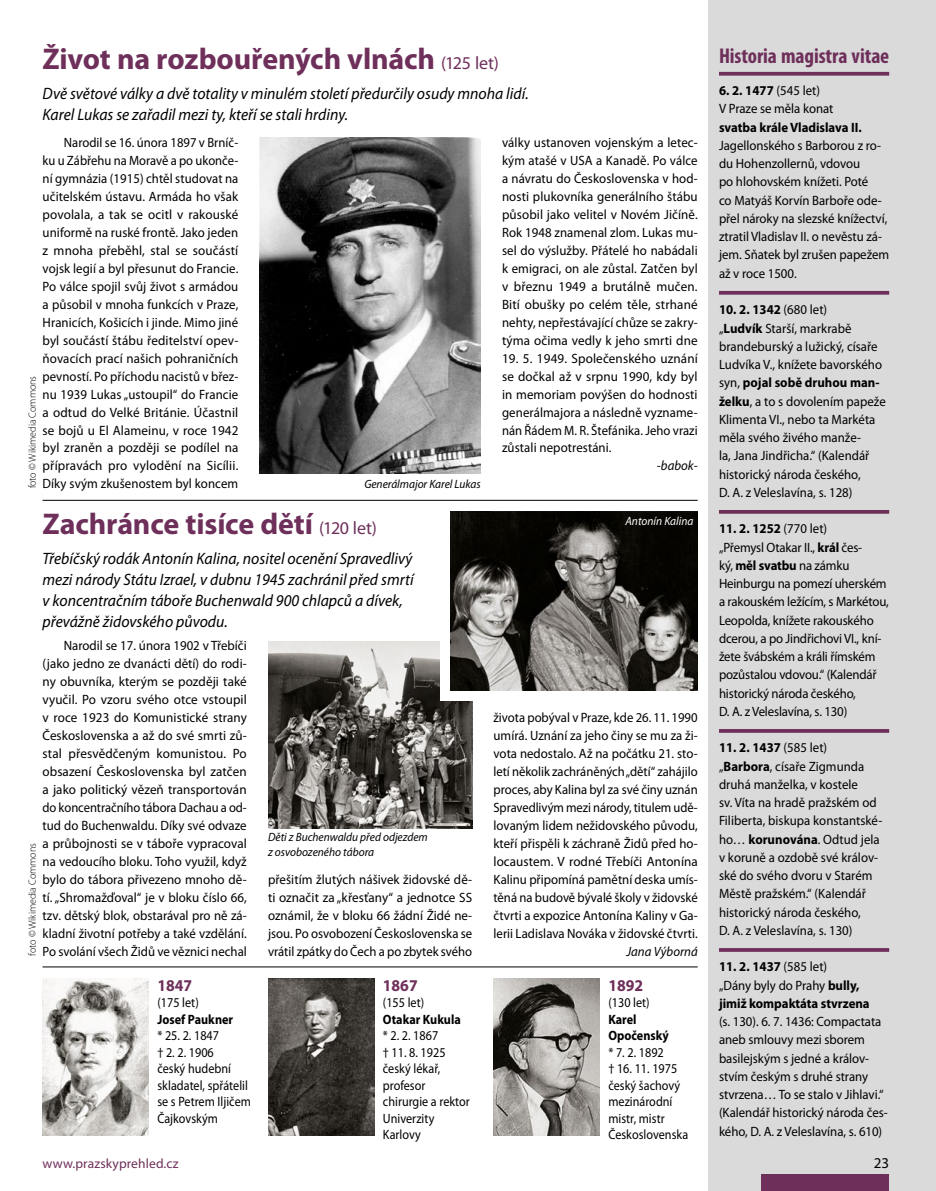
<style>
.page{position:relative;width:936px;height:1191px;background:#fff}
.page>*{position:absolute;margin:0;border:0;box-sizing:border-box;transform-origin:0 0}
._3-titulek{font:700 30px "Myriad Pro";letter-spacing:-.005em;color:#6e2f5a}
.t1{font:700 condensed 21.45px "Myriad Pro";letter-spacing:-.005em;color:#6e2f5a}
._4-perex{font:italic 16.5px/21px "Myriad Pro";color:#000;scale:.95 1}
.Podval_rok{font:700 16.5px "Myriad Pro";color:#6e2f5a;scale:.95 1}
.t2{font:15px "Myriad Pro";color:#000}
.Kratasy_text{font:13.5px/18.3px "Myriad Pro";letter-spacing:-.005em;color:#000;scale:.95 1}
._7-text{font:13.5px/18px "Myriad Pro";color:#000;text-align:justify;scale:.94 1}
._7-text-2{font:13.5px/18px "Myriad Pro";color:#000;text-align:justify;scale:.95 1}
.Podval_text{font:13.5px/16.5px "Myriad Pro";color:#000;scale:.9 1}
._7-text-3{font:13.5px/18px "Myriad Pro";color:#000;text-align:justify}
._7-text-4{font:13.5px/18px "Myriad Pro";color:#000;text-align:justify;scale:.96 1}
.Kratasy_datum{font:700 13.5px "Myriad Pro";color:#000;scale:.95 1}
.Podval_text-2{font:700 13.5px/16.5px "Myriad Pro";color:#000;scale:.9 1}
.t3{font:13.5px "Myriad Pro";letter-spacing:.01em;color:#6e2f5a}
._8-podpis{font:italic 13.5px "Myriad Pro";color:#000;scale:.95 1}
._2-popisek{font:italic 12px/14.4px "Myriad Pro";color:#000;scale:.95 1}
._2-popisek-2{font:italic 12px "Myriad Pro";color:#fff;scale:.95 1}
.t4{font:300 10.5px "Myriad Pro";color:#000;scale:.95 1}
.s1{font-weight:400;font-size:18px}
.s2{font-weight:400}
.s3{font-weight:700}
</style>
<div class="page">
<div style="left:708px;top:0;width:227px;height:1191px;background:#dadada"></div>
<hr style="left:43px;top:500px;width:654px;height:1px;background:#000">
<hr style="left:43px;top:966px;width:654px;height:1px;background:#000">
<img style="left:493px;top:978px;width:107px;height:157px">
<img style="left:268px;top:978px;width:106px;height:157px">
<img style="left:43px;top:978px;width:106px;height:157px">
<svg style="left:719px;top:72px;width:170px;height:4px"></svg>
<svg style="left:719px;top:291px;width:170px;height:4px"></svg>
<svg style="left:719px;top:510px;width:170px;height:4px"></svg>
<svg style="left:719px;top:729px;width:170px;height:4px"></svg>
<hr style="left:719px;top:948px;width:170px;height:3px;background:#6e2f5a">
<img style="left:259px;top:137px;width:221px;height:336px">
<img style="left:268px;top:641px;width:204px;height:187px">
<div style="left:440px;top:630px;width:47px;height:71px;background:#fff"></div>
<img style="left:451px;top:511px;width:246px;height:179px">
<div style="left:761px;top:1174px;width:128px;height:17px;background:#6e2f5a"></div>
<p class="_3-titulek" style="left:43px;top:40px;width:458px">Život na rozbouřených vlnách <span class="s1">(125 let)</span></p>
<p class="_4-perex" style="left:43px;top:82px;width:513px">Dvě světové války a dvě totality v minulém století předurčily osudy mnoha lidí.<br>Karel Lukas se zařadil mezi ty, kteří se stali hrdiny.</p>
<p class="_7-text" style="left:43px;top:133px;width:210px;text-indent:21px">Narodil se 16. února 1897 v Brníč&shy;ku u Zábřehu na Moravě a po ukonče&shy;ní gymnázia (1915) chtěl studovat na učitelském ústavu. Armáda ho však povolala, a tak se ocitl v rakouské uniformě na ruské frontě. Jako jeden z mnoha přeběhl, stal se součástí vojsk legií a byl přesunut do Francie.<br>Po válce spojil svůj život s armádou a působil v mnoha funkcích v Praze, Hranicích, Košicích i jinde. Mimo jiné byl součástí štábu ředitelství opev&shy;ňovacích prací našich pohraničních pevností. Po příchodu nacistů v břez&shy;nu 1939 Lukas „ustoupil“ do Francie a odtud do Velké Británie. Účastnil se bojů u El Alameinu, v roce 1942 byl zraněn a později se podílel na přípravách pro vylodění na Sicílii.<br>Díky svým zkušenostem byl koncem</p>
<p class="_7-text-2" style="left:502px;top:133px;width:207px">války ustanoven vojenským a letec&shy;kým atašé v USA a Kanadě. Po válce a návratu do Československa v hod&shy;nosti plukovníka generálního štábu působil jako velitel v Novém Jičíně.<br>Rok 1948 znamenal zlom. Lukas mu&shy;sel do výslužby. Přátelé ho nabádali k emigraci, on ale zůstal. Zatčen byl v březnu 1949 a brutálně mučen.<br>Bití obušky po celém těle, strhané nehty, nepřestávající chůze se zakry&shy;týma očima vedly k jeho smrti dne</p>
<p class="_7-text-3" style="left:502px;top:349px;width:197px">19. 5. 1949. Společenského uznání se dočkal až v srpnu 1990, kdy byl in memoriam povýšen do hodnosti generálmajora a následně vyzname&shy;nán Řádem M. R. Štefánika. Jeho vrazi zůstali nepotrestáni.</p>
<p class="_8-podpis" style="left:657px;top:457px;width:44px">-babok-</p>
<p class="t4" style="left:26px;top:488px;width:120px;rotate:-90deg">foto © Wikimedia Commons</p>
<p class="_2-popisek" style="left:364px;top:477px;width:124px">Generálmajor Karel Lukas</p>
<p class="_3-titulek" style="left:43px;top:504px;width:336px">Zachránce tisíce dětí <span class="s1">(120 let)</span></p>
<p class="_4-perex" style="left:43px;top:547px;width:392px">Třebíčský rodák Antonín Kalina, nositel ocenění Spravedlivý mezi národy Státu Izrael, v dubnu 1945 zachránil před smrtí v koncentračním táboře Buchenwald 900 chlapců a dívek, převážně židovského původu.</p>
<p class="_7-text-2" style="left:43px;top:636px;width:216px;text-indent:21px">Narodil se 17. února 1902 v Třebíči (jako jedno ze dvanácti dětí) do rodi&shy;ny obuvníka, kterým se později také vyučil. Po vzoru svého otce vstoupil v roce 1923 do Komunistické strany Československa a až do své smrti zů&shy;stal přesvědčeným komunistou. Po obsazení Československa byl zatčen a jako politický vězeň transportován do koncentračního tábora Dachau a od&shy;tud do Buchenwaldu. Díky své odvaze a průbojnosti se v táboře vypracoval na vedoucího bloku. Toho využil, když bylo do tábora přivezeno mnoho dě&shy;tí. „Shromažďoval“ je v bloku číslo 66, tzv. dětský blok, obstarával pro ně zá&shy;kladní životní potřeby a také vzdělání.<br>Po svolání všech Židů ve věznici nechal</p>
<p class="_2-popisek" style="left:268px;top:830px;width:170px">Děti z Buchenwaldu před odjezdem z osvobozeného tábora</p>
<p class="t4" style="left:26px;top:955px;width:120px;rotate:-90deg">foto © Wikimedia Commons</p>
<p class="_7-text-4" style="left:268px;top:870px;width:214px">přešitím žlutých nášivek židovské dě&shy;ti označit za „křesťany“ a jednotce SS oznámil, že v bloku 66 žádní Židé ne&shy;jsou. Po osvobození Československa se vrátil zpátky do Čech a po zbytek svého</p>
<p class="Podval_rok" style="left:157px;top:974px;width:38px">1847</p>
<p class="Podval_text" style="left:157px;top:994px;width:47px">(175 let)</p>
<p class="Podval_text-2" style="left:157px;top:1010px;width:86px">Josef Paukner</p>
<p class="Podval_text" style="left:157px;top:1027px;width:70px">* 25. 2. 1847</p>
<p class="Podval_text" style="left:157px;top:1043px;width:64px">† 2. 2. 1906</p>
<p class="Podval_text" style="left:157px;top:1060px;width:105px">český hudební skladatel, spřátelil se s Petrem Iljičem<br>Čajkovským</p>
<p class="Podval_rok" style="left:383px;top:974px;width:38px">1867</p>
<p class="Podval_text" style="left:383px;top:994px;width:47px">(155 let)</p>
<p class="Podval_text-2" style="left:383px;top:1010px;width:88px">Otakar Kukula</p>
<p class="Podval_text" style="left:383px;top:1027px;width:63px">* 2. 2. 1867</p>
<p class="Podval_text" style="left:383px;top:1043px;width:71px">† 11. 8. 1925</p>
<p class="Podval_text" style="left:383px;top:1060px;width:98px">český lékař, profesor chirurgie a rektor<br>Univerzity<br>Karlovy</p>
<p class="_2-popisek-2" style="left:625px;top:513px;width:73px">Antonín Kalina</p>
<p class="_7-text" style="left:493px;top:708px;width:219px">života pobýval v Praze, kde 26. 11. 1990 umírá. Uznání za jeho činy se mu za ži&shy;vota nedostalo. Až na počátku 21. sto&shy;letí několik zachráněných „dětí“ zahájilo proces, aby Kalina byl za své činy uznán Spravedlivým mezi národy, titulem udě&shy;lovaným lidem nežidovského původu, kteří přispěli k záchraně Židů před ho&shy;locaustem. V rodné Třebíči Antonína Kalinu připomíná pamětní deska umís&shy;těná na budově bývalé školy v židovské čtvrti a expozice Antonína Kaliny v Ga&shy;lerii Ladislava Nováka v židovské čtvrti.</p>
<p class="_8-podpis" style="left:626px;top:942px;width:76px">Jana Výborná</p>
<p class="Podval_rok" style="left:608px;top:974px;width:38px">1892</p>
<p class="Podval_text" style="left:608px;top:994px;width:47px">(130 let)</p>
<p class="Podval_text-2" style="left:608px;top:1010px;width:69px">Karel<br>Opočenský</p>
<p class="Podval_text" style="left:608px;top:1043px;width:63px">* 7. 2. 1892</p>
<p class="Podval_text" style="left:608px;top:1060px;width:78px">† 16. 11. 1975</p>
<p class="Podval_text" style="left:608px;top:1076px;width:90px">český šachový mezinárodní mistr, mistr<br>Československa</p>
<h2 class="t1" style="left:719px;top:42px;width:172px">Historia magistra vitae</h2>
<p class="Kratasy_datum" style="left:719px;top:82px;width:108px">6. 2. 1477 <span class="s2">(545 let)</span></p>
<p class="Kratasy_text" style="left:719px;top:100px;width:181px">V Praze se měla konat<br><span class="s3">svatba krále Vladislava II.<br></span>Jagellonského s Barborou z ro&shy;du Hohenzollernů, vdovou<br>po hlohovském knížeti. Poté<br>co Matyáš Korvín Barboře ode&shy;přel nároky na slezské knížectví, ztratil Vladislav II. o nevěstu zá&shy;jem. Sňatek byl zrušen papežem až v roce 1500.</p>
<p class="Kratasy_datum" style="left:719px;top:301px;width:115px">10. 2. 1342 <span class="s2">(680 let)</span></p>
<p class="Kratasy_text" style="left:719px;top:318px;width:177px">„<span class="s3">Ludvík</span> Starší, markrabě brandeburský a lužický, císaře<br>Ludvíka V., knížete bavorského syn, <span class="s3">pojal sobě druhou man&shy;želku</span>, a to s dovolením papeže<br>Klimenta VI., nebo ta Markéta měla svého živého manže-<br>la, Jana Jindřicha.“ (Kalendář historický národa českého,<br>D. A. z Veleslavína, s. 128)</p>
<p class="Kratasy_datum" style="left:719px;top:520px;width:115px">11. 2. 1252 <span class="s2">(770 let)</span></p>
<p class="Kratasy_text" style="left:719px;top:537px;width:180px">„Přemysl Otakar II., <span class="s3">král</span> čes-<br>ký, <span class="s3">měl svatbu</span> na zámku<br>Heinburgu na pomezí uherském a rakouském ležícím, s Markétou,<br>Leopolda, knížete rakouského dcerou, a po Jindřichovi VI., kní&shy;žete švábském a králi římském pozůstalou vdovou.“ (Kalendář historický národa českého,<br>D. A. z Veleslavína, s. 130)</p>
<p class="Kratasy_datum" style="left:719px;top:739px;width:115px">11. 2. 1437 <span class="s2">(585 let)</span></p>
<p class="Kratasy_text" style="left:719px;top:756px;width:173px">„<span class="s3">Barbora</span>, císaře Zigmunda druhá manželka, v kostele<br>sv. Víta na hradě pražském od<br>Filiberta, biskupa konstantské&shy;ho… <span class="s3">korunována</span>. Odtud jela v koruně a ozdobě své králov&shy;ské do svého dvoru v Starém<br>Městě pražském.“ (Kalendář historický národa českého,<br>D. A. z Veleslavína, s. 130)</p>
<p class="Kratasy_datum" style="left:719px;top:958px;width:115px">11. 2. 1437 <span class="s2">(585 let)</span></p>
<p class="Kratasy_text" style="left:719px;top:975px;width:179px">„Dány byly do Prahy <span class="s3">bully, jimiž kompaktáta stvrzena<br></span>(s. 130). 6. 7. 1436: Compactata aneb smlouvy mezi sborem basilejským s jedné a králov&shy;stvím českým s druhé strany stvrzena… To se stalo v Jihlavi.“ (Kalendář historický národa čes&shy;kého, D. A. z Veleslavína, s. 610)</p>
<p class="t3" style="left:43px;top:1155px;width:137px">www.prazskyprehled.cz</p>
<p class="t2" style="left:873px;top:1154px;width:17px">23</p>
</div>
